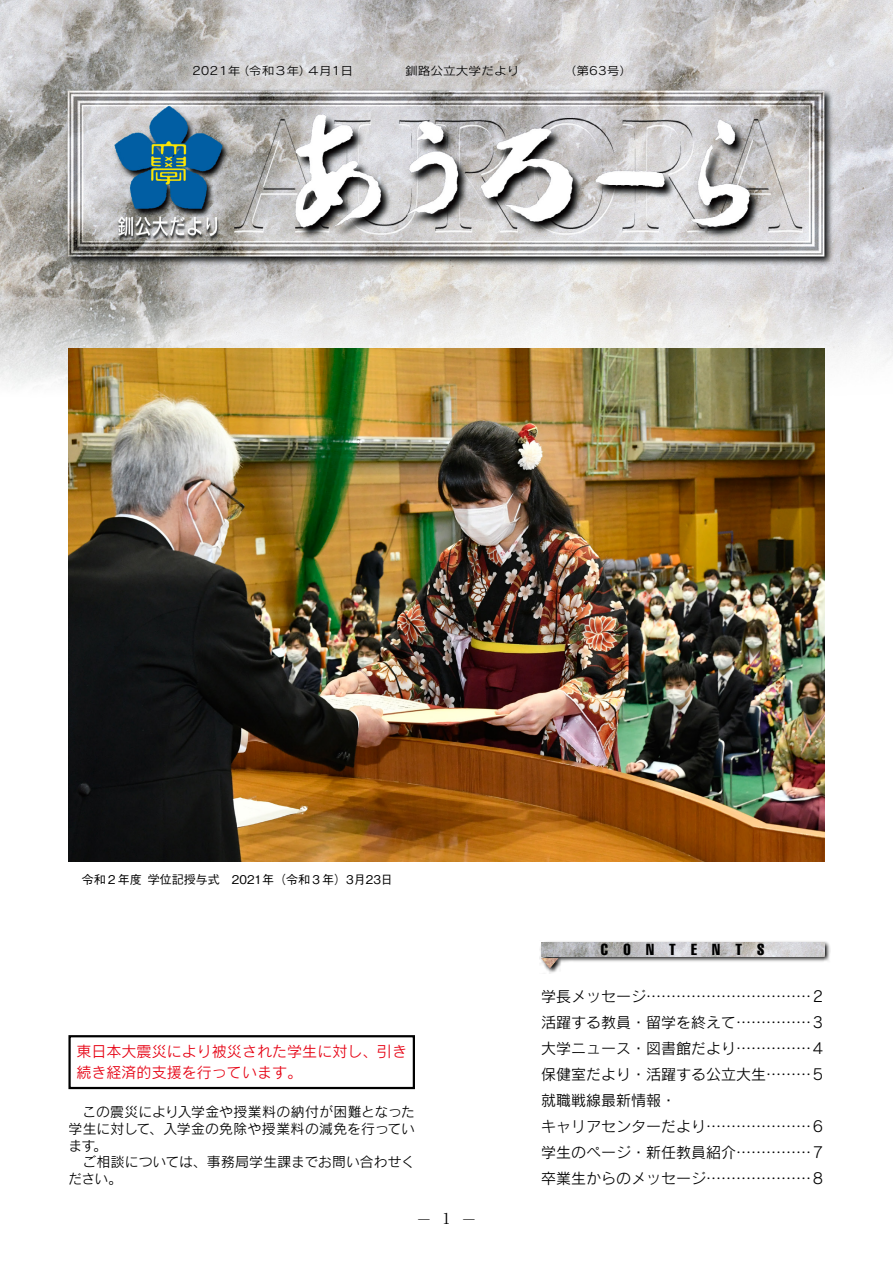
<style>
.page{position:relative;width:893px;height:1263px;background:#fff}
.page>*{position:absolute;margin:0;border:0;box-sizing:border-box;transform-origin:0 0}
.t1{font:extra-condensed 15.75px "Helvetica";color:#000}
.t2{font:15px/26px "Rodin Pro N M";color:#000}
.t3{font:15px/21px "Rodin Pro N M";color:#e60012}
.t4{font:15px "Koz Min Pr 6 N";color:#000}
.t5{font:15px "Ryumin Pr 6 N";color:#000}
.t6{font:13.8px/16.8px "Rodin Pro N M";letter-spacing:.01em;color:#000}
.t7{font:500 12px "Gothic BBB Pr 6 N";color:#000}
.t8{font:11.4px "Rodin Pro N M";letter-spacing:-.055em;color:#000;scale:1.11 1}
.t9{font:11.4px "Rodin Pro N M";color:#000;scale:1.11 1}
</style>
<div class="page">
<img style="left:0;top:0;width:893px;height:417px">
<div style="left:68px;top:1035px;width:347px;height:54px;border:2px solid #000"></div>
<svg style="left:539px;top:941px;width:292px;height:32px"></svg>
<img style="left:541px;top:943px;width:283px;height:13px">
<img style="left:541px;top:958px;width:17px;height:10px">
<img style="left:68px;top:349px;width:756px;height:513px">
<p class="t8" style="left:192px;top:63px;width:146px">202１年（令和３年）４月１日</p>
<p class="t9" style="left:405px;top:63px;width:104px">釧路公立大学だより</p>
<p class="t9" style="left:564px;top:63px;width:63px">（第63号）</p>
<p class="t7" style="left:82px;top:869px;width:312px">令和２年度 学位記授与式　2021年（令和３年）3月23日</p>
<p class="t3" style="left:76px;top:1041px;width:332px">東日本大震災により被災された学生に対し、引き続き経済的支援を行っています。</p>
<p class="t6" style="left:68px;top:1103px;width:348px">　この震災により入学金や授業料の納付が困難となった学生に対して、入学金の免除や授業料の減免を行っています。<br>　ご相談については、事務局学生課までお問い合わせください。</p>
<p class="t5" style="left:443px;top:1207px;width:9px">1</p>
<p class="t4" style="left:416px;top:1210px;width:61px">−　　−</p>
<p class="t1" style="left:601px;top:940px;width:165px">C O N T E N T S</p>
<p class="t2" style="left:541px;top:983px;width:284px">学長メッセージ……………………………2活躍する教員・留学を終えて……………3大学ニュース・図書館だより……………4保健室だより・活躍する公立大生………5就職戦線最新情報・<br>キャリアセンターだより…………………6学生のページ・新任教員紹介……………7卒業生からのメッセージ…………………8</p>
</div>
